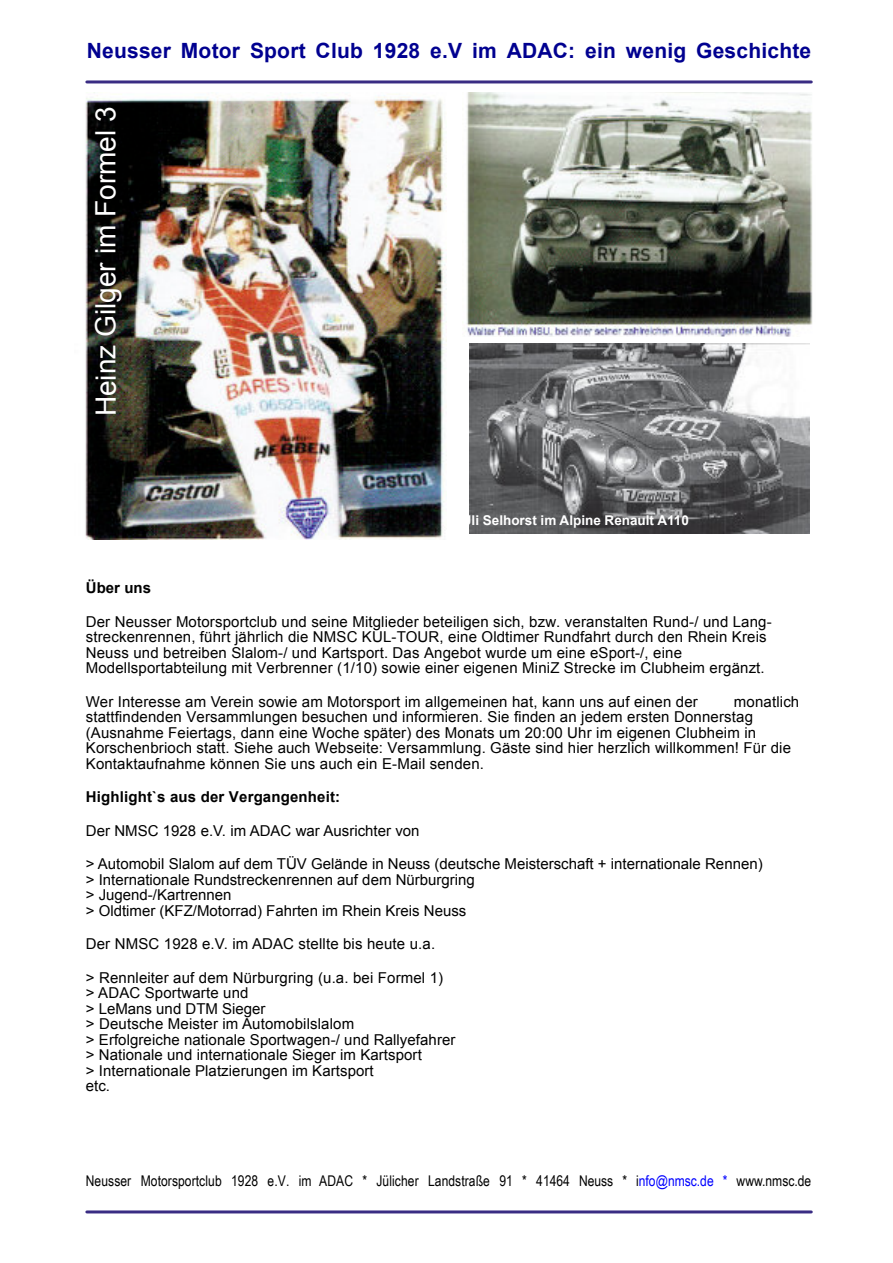
<style>
.page{position:relative;width:893px;height:1263px;background:#fff}
.page>*{position:absolute;margin:0;border:0;box-sizing:border-box;transform-origin:0 0}
.t1{font:28.05px "Arial";color:#fff}
.t2{font:700 21px "Arial";letter-spacing:.01em;color:#000090}
.t3{font:15px/15.5px "Arial";letter-spacing:.01em;color:#000}
.t4{font:700 15px "Arial";letter-spacing:.01em;color:#000}
.t5{font:14.7px "Arial Narrow";letter-spacing:.005em;color:#000}
.t6{font:700 13.5px "Arial";color:#fff}
.s1{color:#00f}
</style>
<div class="page">
<hr style="left:87px;top:80px;width:724px;height:3px;background:#392c83">
<hr style="left:87px;top:1210px;width:724px;height:3px;background:#392c83">
<img style="left:466px;top:92px;width:347px;height:245px">
<img style="left:85px;top:92px;width:360px;height:447px">
<img style="left:470px;top:344px;width:340px;height:190px">
<h2 class="t2" style="left:87px;top:42px;width:726px">Neusser Motor Sport Club 1928 e.V im ADAC: ein wenig Geschichte</h2>
<h1 class="t1" style="left:95px;top:416px;width:311px;rotate:-90deg">Heinz Gilger im Formel 3</h1>
<p class="t6" style="left:462px;top:515px;width:229px">Uli Selhorst im Alpine Renault A110</p>
<p class="t4" style="left:86px;top:582px;width:67px">Über uns</p>
<p class="t3" style="left:86px;top:615px;width:687px">Der Neusser Motorsportclub und seine Mitglieder beteiligen sich, bzw. veranstalten Rund-/ und Lang&shy;streckenrennen, führt jährlich die NMSC KUL-TOUR, eine Oldtimer Rundfahrt durch den Rhein Kreis Neuss und betreiben Slalom-/ und Kartsport. Das Angebot wurde um eine eSport-/, eine Modellsportabteilung mit Verbrenner (1/10) sowie einer eigenen MiniZ Strecke im Clubheim ergänzt.</p>
<p class="t3" style="left:86px;top:695px;width:613px">Wer Interesse am Verein sowie am Motorsport im allgemeinen hat, kann uns auf einen der</p>
<p class="t3" style="left:86px;top:695px;width:715px;text-indent:648px">monatlich stattfindenden Versammlungen besuchen und informieren. Sie finden an jedem ersten Donnerstag (Ausnahme Feiertags, dann eine Woche später) des Monats um 20:00 Uhr im eigenen Clubheim in Korschenbrioch statt. Siehe auch Webseite: Versammlung. Gäste sind hier herzlich willkommen! Für die Kontaktaufnahme können Sie uns auch ein E-Mail senden.</p>
<p class="t4" style="left:86px;top:791px;width:256px">Highlight`s aus der Vergangenheit:</p>
<p class="t3" style="left:86px;top:824px;width:335px">Der NMSC 1928 e.V. im ADAC war Ausrichter von</p>
<p class="t3" style="left:86px;top:858px;width:678px">&gt; Automobil Slalom auf dem TÜV Gelände in Neuss (deutsche Meisterschaft + internationale Rennen) &gt; Internationale Rundstreckenrennen auf dem Nürburgring<br>&gt; Jugend-/Kartrennen<br>&gt; Oldtimer (KFZ/Motorrad) Fahrten im Rhein Kreis Neuss</p>
<p class="t3" style="left:86px;top:938px;width:351px">Der NMSC 1928 e.V. im ADAC stellte bis heute u.a.</p>
<p class="t3" style="left:86px;top:971px;width:371px">&gt; Rennleiter auf dem Nürburgring (u.a. bei Formel 1) &gt; ADAC Sportwarte und<br>&gt; LeMans und DTM Sieger<br>&gt; Deutsche Meister im Automobilslalom<br>&gt; Erfolgreiche nationale Sportwagen-/ und Rallyefahrer &gt; Nationale und internationale Sieger im Kartsport<br>&gt; Internationale Platzierungen im Kartsport<br>etc.</p>
<p class="t5" style="left:86px;top:1175px;width:727px">Neusser Motorsportclub 1928 e.V. im ADAC * Jülicher Landstraße 91 * 41464 Neuss * i<span class="s1">nfo@nmsc.de *</span> www.nmsc.de</p>
</div>
